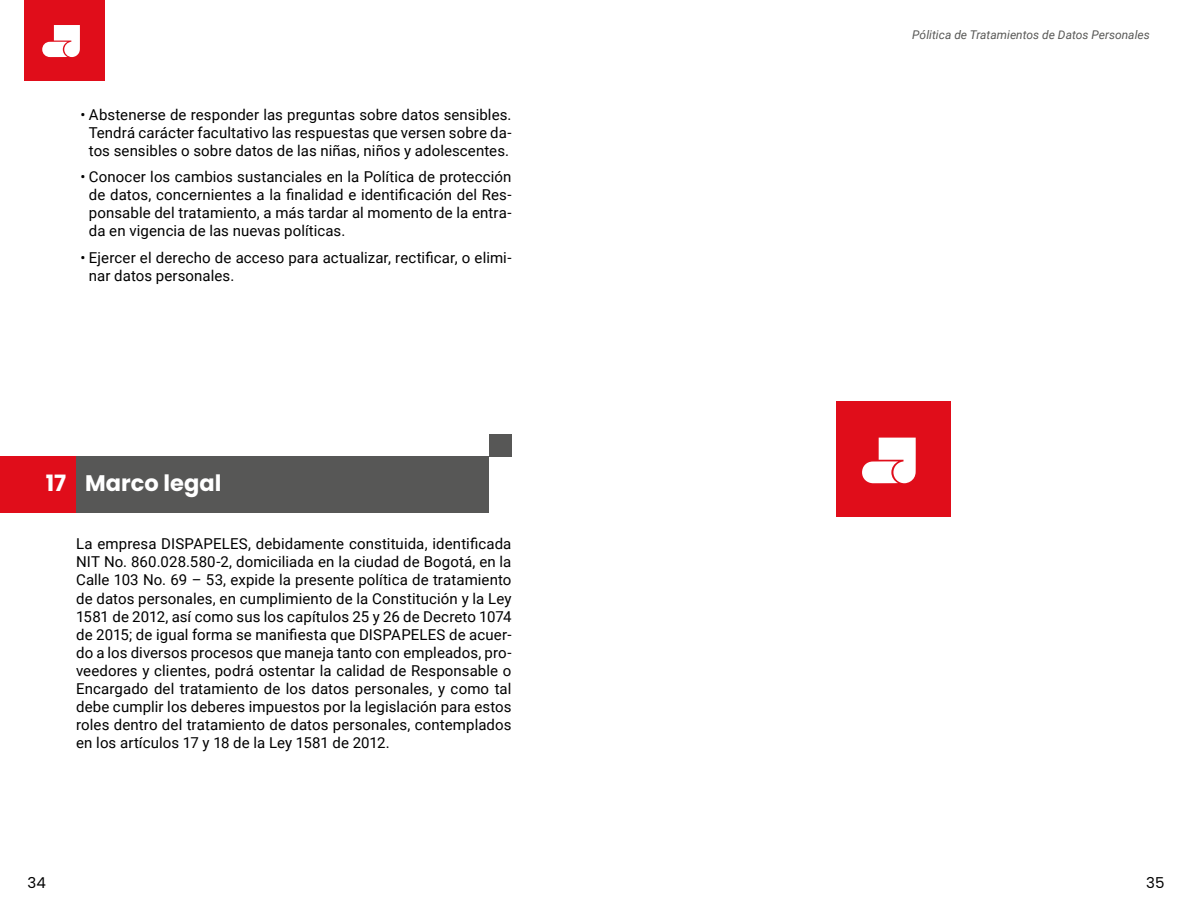
<style>
.page{position:relative;width:1191px;height:919px;background:#fff}
.page>*{position:absolute;margin:0;border:0;box-sizing:border-box;transform-origin:0 0}
.t1{font:700 22.5px "Poppins";color:#fff}
.t2{font:15px/18px "Roboto";letter-spacing:.005em;color:#000;text-align:justify}
.t3{font:15px "Poppins";color:#000}
.t4{font:italic 12px "Roboto";color:#585856}
</style>
<div class="page">
<div style="left:24px;top:0;width:80px;height:81px;background:#e00d1a"></div>
<svg style="left:42px;top:25px;width:38px;height:32px"></svg>
<div style="left:0;top:456px;width:76px;height:57px;background:#e00d1a"></div>
<div style="left:76px;top:456px;width:413px;height:57px;background:#575756"></div>
<div style="left:489px;top:434px;width:22px;height:22px;background:#575756"></div>
<div style="left:836px;top:402px;width:114px;height:115px;background:#e00d1a"></div>
<svg style="left:862px;top:437px;width:53px;height:46px"></svg>
<p class="t2" style="left:80px;top:105px;width:432px;text-align:center">• Abstenerse de responder las preguntas sobre datos sensibles.<br>Tendrá carácter facultativo las respuestas que versen sobre da&shy;tos sensibles o sobre datos de las niñas, niños y adolescentes.</p>
<p class="t2" style="left:89px;top:167px;width:424px;text-indent:-9px">• Conocer los cambios sustanciales en la Política de protección de datos, concernientes a la finalidad e identificación del Res&shy;ponsable del tratamiento, a más tardar al momento de la entra&shy;da en vigencia de las nuevas políticas.</p>
<p class="t2" style="left:89px;top:248px;width:424px;text-indent:-9px">• Ejercer el derecho de acceso para actualizar, rectificar, o elimi&shy;nar datos personales.</p>
<h1 class="t1" style="left:46px;top:470px;width:177px">17 Marco legal</h1>
<p class="t2" style="left:76px;top:534px;width:437px">La empresa DISPAPELES, debidamente constituida, identificada NIT No. 860.028.580-2, domiciliada en la ciudad de Bogotá, en la Calle 103 No. 69 – 53, expide la presente política de tratamiento de datos personales, en cumplimiento de la Constitución y la Ley 1581 de 2012, así como sus los capítulos 25 y 26 de Decreto 1074 de 2015; de igual forma se manifiesta que DISPAPELES de acuer&shy;do a los diversos procesos que maneja tanto con empleados, pro&shy;veedores y clientes, podrá ostentar la calidad de Responsable o Encargado del tratamiento de los datos personales, y como tal debe cumplir los deberes impuestos por la legislación para estos roles dentro del tratamiento de datos personales, contemplados en los artículos 17 y 18 de la Ley 1581 de 2012.</p>
<p class="t4" style="left:912px;top:27px;width:239px">Pólitica de Tratamientos de Datos Personales</p>
<p class="t3" style="left:28px;top:873px;width:20px">34</p>
<p class="t3" style="left:1146px;top:873px;width:20px">35</p>
</div>
